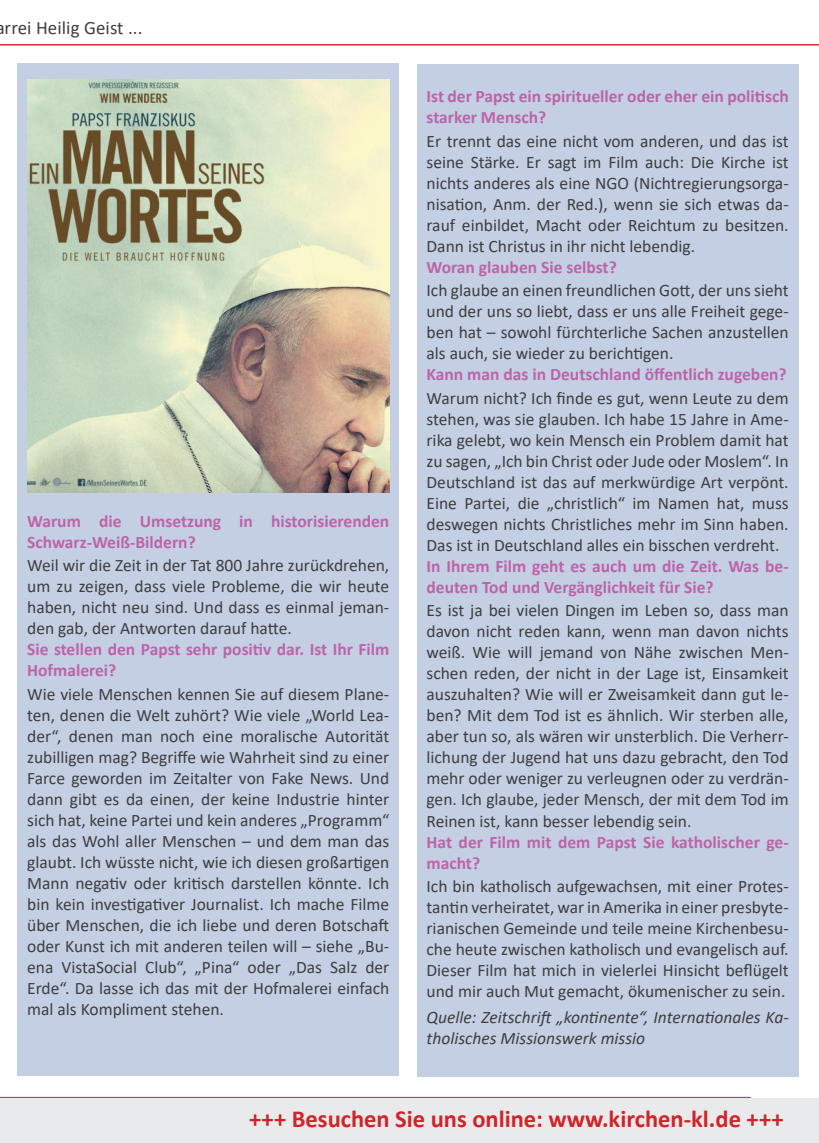
<style>
.page{position:relative;width:819px;height:1143px;background:#fff}
.page>*{position:absolute;margin:0;border:0;box-sizing:border-box;transform-origin:0 0}
.t1{font:700 24.5px "Calibri";color:#d1232a}
.t2{font:18.9px "Calibri";letter-spacing:.005em;color:#3e3e3f}
.t3{font:17.5px/21px "Calibri";color:#3e3e3f;text-align:justify}
.t4{font:700 17.5px/21px "Calibri";color:#bd64a8}
.t5{font:italic 17.5px/21px "Calibri";color:#3e3e3f}
</style>
<div class="page">
<div style="left:417px;top:64px;width:382px;height:1012px;background:#c4cfe4"></div>
<div style="left:0;top:1097px;width:818px;height:45px;background:#e9eaeb"></div>
<hr style="left:0;top:1096px;width:751px;height:1px;background:#d1232a">
<div style="left:17px;top:64px;width:382px;height:1011px;background:#c4cfe4"></div>
<img style="left:27px;top:79px;width:362px;height:414px">
<hr style="left:0;top:44px;width:819px;height:1px;background:#d1232a">
<p class="t2" style="left:5px;top:15px;width:139px">rrei Heilig Geist ...</p>
<p class="t4" style="left:27px;top:510px;width:364px">Warum die Umsetzung in historisierenden<br>Schwarz-Weiß-Bildern?</p>
<p class="t3" style="left:27px;top:554px;width:364px">Weil wir die Zeit in der Tat 800 Jahre zurückdrehen, um zu zeigen, dass viele Probleme, die wir heute haben, nicht neu sind. Und dass es einmal jeman&shy;den gab, der Antworten darauf hatte.</p>
<p class="t4" style="left:27px;top:638px;width:364px">Sie stellen den Papst sehr positiv dar. Ist Ihr Film<br>Hofmalerei?</p>
<p class="t3" style="left:27px;top:682px;width:364px">Wie viele Menschen kennen Sie auf diesem Plane&shy;ten, denen die Welt zuhört? Wie viele „World Lea&shy;der“, denen man noch eine moralische Autorität zubilligen mag? Begriffe wie Wahrheit sind zu einer Farce geworden im Zeitalter von Fake News. Und dann gibt es da einen, der keine Industrie hinter sich hat, keine Partei und kein anderes „Programm“ als das Wohl aller Menschen – und dem man das glaubt. Ich wüsste nicht, wie ich diesen großartigen Mann negativ oder kritisch darstellen könnte. Ich bin kein investigativer Journalist. Ich mache Filme über Menschen, die ich liebe und deren Botschaft oder Kunst ich mit anderen teilen will – siehe „Bu&shy;ena VistaSocial Club“, „Pina“ oder „Das Salz der Erde“. Da lasse ich das mit der Hofmalerei einfach mal als Kompliment stehen.</p>
<p class="t4" style="left:427px;top:85px;width:364px">Ist der Papst ein spiritueller oder eher ein politisch starker Mensch?</p>
<p class="t3" style="left:427px;top:130px;width:364px">Er trennt das eine nicht vom anderen, und das ist seine Stärke. Er sagt im Film auch: Die Kirche ist nichts anderes als eine NGO (Nichtregierungsorga&shy;nisation, Anm. der Red.), wenn sie sich etwas da&shy;rauf einbildet, Macht oder Reichtum zu besitzen.<br>Dann ist Christus in ihr nicht lebendig.</p>
<p class="t4" style="left:427px;top:256px;width:192px">Woran glauben Sie selbst?</p>
<p class="t3" style="left:427px;top:279px;width:364px">Ich glaube an einen freundlichen Gott, der uns sieht und der uns so liebt, dass er uns alle Freiheit gege&shy;ben hat – sowohl fürchterliche Sachen anzustellen als auch, sie wieder zu berichtigen.</p>
<p class="t4" style="left:427px;top:363px;width:362px">Kann man das in Deutschland öffentlich zugeben?</p>
<p class="t3" style="left:427px;top:387px;width:364px">Warum nicht? Ich finde es gut, wenn Leute zu dem stehen, was sie glauben. Ich habe 15 Jahre in Ame&shy;rika gelebt, wo kein Mensch ein Problem damit hat zu sagen, „Ich bin Christ oder Jude oder Moslem“. In Deutschland ist das auf merkwürdige Art verpönt.<br>Eine Partei, die „christlich“ im Namen hat, muss deswegen nichts Christliches mehr im Sinn haben.<br>Das ist in Deutschland alles ein bisschen verdreht.</p>
<p class="t4" style="left:427px;top:555px;width:364px">In Ihrem Film geht es auch um die Zeit. Was be&shy;deuten Tod und Vergänglichkeit für Sie?</p>
<p class="t3" style="left:427px;top:599px;width:364px">Es ist ja bei vielen Dingen im Leben so, dass man davon nicht reden kann, wenn man davon nichts weiß. Wie will jemand von Nähe zwischen Men&shy;schen reden, der nicht in der Lage ist, Einsamkeit auszuhalten? Wie will er Zweisamkeit dann gut le&shy;ben? Mit dem Tod ist es ähnlich. Wir sterben alle, aber tun so, als wären wir unsterblich. Die Verherr&shy;lichung der Jugend hat uns dazu gebracht, den Tod mehr oder weniger zu verleugnen oder zu verdrän&shy;gen. Ich glaube, jeder Mensch, der mit dem Tod im Reinen ist, kann besser lebendig sein.</p>
<p class="t4" style="left:427px;top:830px;width:364px">Hat der Film mit dem Papst Sie katholischer ge&shy;macht?</p>
<p class="t3" style="left:427px;top:875px;width:364px">Ich bin katholisch aufgewachsen, mit einer Protes&shy;tantin verheiratet, war in Amerika in einer presbyte&shy;rianischen Gemeinde und teile meine Kirchenbesu&shy;che heute zwischen katholisch und evangelisch auf.<br>Dieser Film hat mich in vielerlei Hinsicht beflügelt und mir auch Mut gemacht, ökumenischer zu sein.</p>
<p class="t5" style="left:427px;top:1005px;width:364px">Quelle: Zeitschrift „kontinente“, Internationales Ka&shy;tholisches Missionswerk missio</p>
<p class="t1" style="left:249px;top:1101px;width:536px">+++ Besuchen Sie uns online: www.kirchen-kl.de +++</p>
</div>
